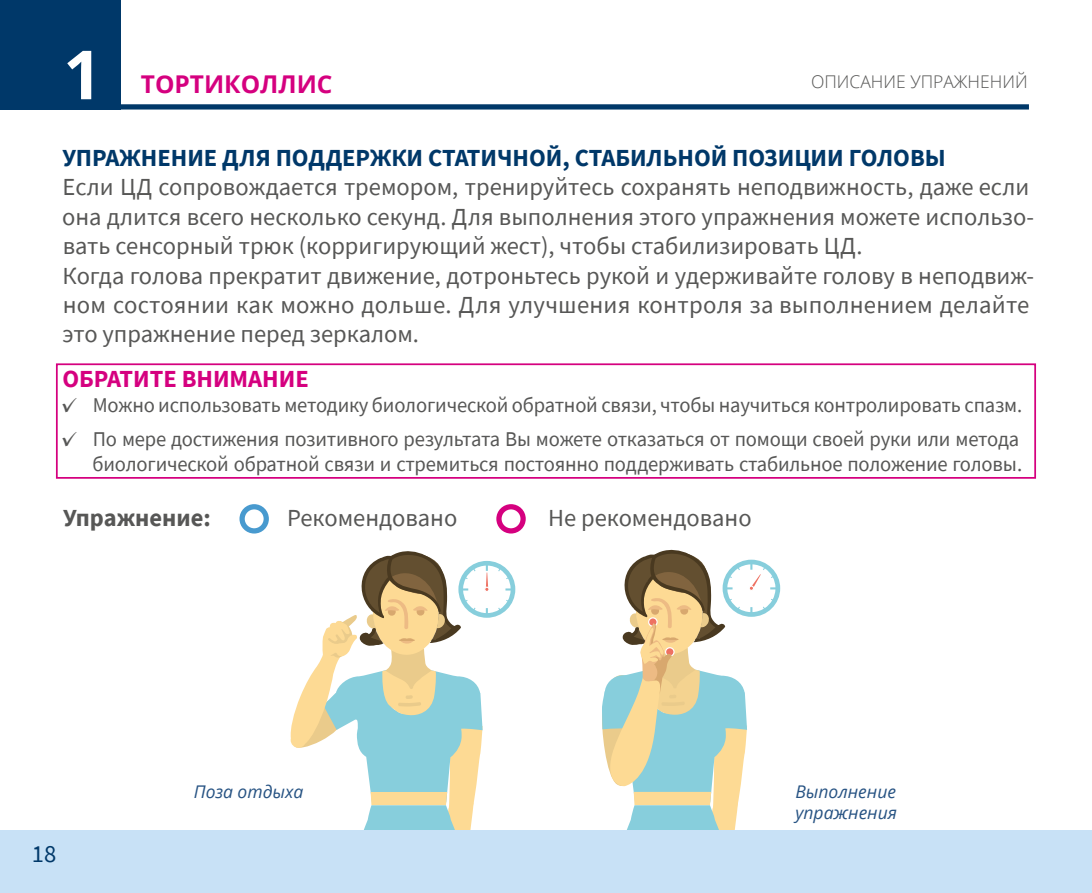
<style>
.page{position:relative;width:1092px;height:893px;background:#fff}
.page>*{position:absolute;margin:0;border:0;box-sizing:border-box;transform-origin:0 0}
.t1{font:700 67.73px "Open Sans";color:#fff}
.t2{font:24.5px/29.4px "Source Sans Pro";color:#575756}
.t3{font:700 24.5px "Source Sans Pro";color:#003869}
.t4{font:700 24.5px "Source Sans Pro";color:#d5007f}
.t5{font:700 24.5px "Open Sans";color:#d5007f}
.t6{font:700 24.5px "Source Sans Pro";color:#575756}
.t7{font:24.5px "Source Sans Pro";color:#003869}
.t8{font:21px/24.5px "Source Sans Pro";letter-spacing:-.01em;color:#575756;text-align:right}
.t9{font:italic 17.5px/21px "Open Sans";color:#275383}
.t10{font:300 17.5px "Open Sans";color:#575756}
.s1{font-family:"PF Din Text Pro";font-weight:300}
</style>
<div class="page">
<div style="left:0;top:0;width:120px;height:110px;background:#003869"></div>
<div style="left:0;top:104px;width:1028px;height:6px;background:#003869"></div>
<div style="left:239px;top:504px;width:30px;height:29px;border:5px solid #489acf;border-radius:50%"></div>
<div style="left:496px;top:504px;width:29px;height:29px;border:5px solid #d5007f;border-radius:50%"></div>
<svg style="left:290px;top:551px;width:225px;height:279px"></svg>
<svg style="left:602px;top:549px;width:178px;height:281px"></svg>
<div style="left:56px;top:363px;width:979px;height:116px;border:2px solid #d5007f"></div>
<div style="left:0;top:830px;width:1091px;height:63px;background:#c8e1f6"></div>
<h1 class="t1" style="left:63px;top:27px;width:40px">1</h1>
<p class="t5" style="left:141px;top:67px;width:193px">ТОРТИКОЛЛИС</p>
<p class="t10" style="left:811px;top:70px;width:218px">ОПИСАНИЕ УПРАЖНЕНИЙ</p>
<p class="t3" style="left:62px;top:141px;width:884px">Упражнение для поддержки статичной, стабильной пози ции головы</p>
<p class="t2" style="left:62px;top:172px;width:973px">Если ЦД сопровождается тремором, тренируйтесь сохранять неподвижность, даже если она длится всего несколько секунд. Для выполнения этого упражнения можете использо&shy;вать сенсорный трюк (корригирующий жест), чтобы стабилизировать ЦД.<br>Когда голова прекратит движение, дотроньтесь рукой и удерживайте голову в неподвиж&shy;ном состоянии как можно дольше. Для улучшения контроля за выполнением делайте это упражнение перед зеркалом.</p>
<p class="t4" style="left:62px;top:363px;width:245px">ОБРАТИТЕ ВНИМАНИЕ</p>
<p class="t8" style="left:61px;top:393px;width:962px"><span class="s1">✓</span> Можно использовать методику биологической обратной связи, чтобы научиться контролировать спазм.</p>
<p class="t8" style="left:61px;top:427px;width:962px"><span class="s1">✓</span> По мере достижения позитивного результата Вы можете отказаться от помощи своей руки или метода биологической обратной связи и стремиться постоянно поддерживать стабильное положение головы.</p>
<p class="t6" style="left:63px;top:501px;width:149px">Упражнение:</p>
<p class="t2" style="left:287px;top:503px;width:172px">Рекомендовано</p>
<p class="t2" style="left:548px;top:503px;width:205px">Не рекомендовано</p>
<p class="t7" style="left:32px;top:838px;width:26px">18</p>
<p class="t9" style="left:194px;top:781px;width:111px">Поза отдыха</p>
<p class="t9" style="left:795px;top:781px;width:103px">Выполнение упражнения</p>
</div>
